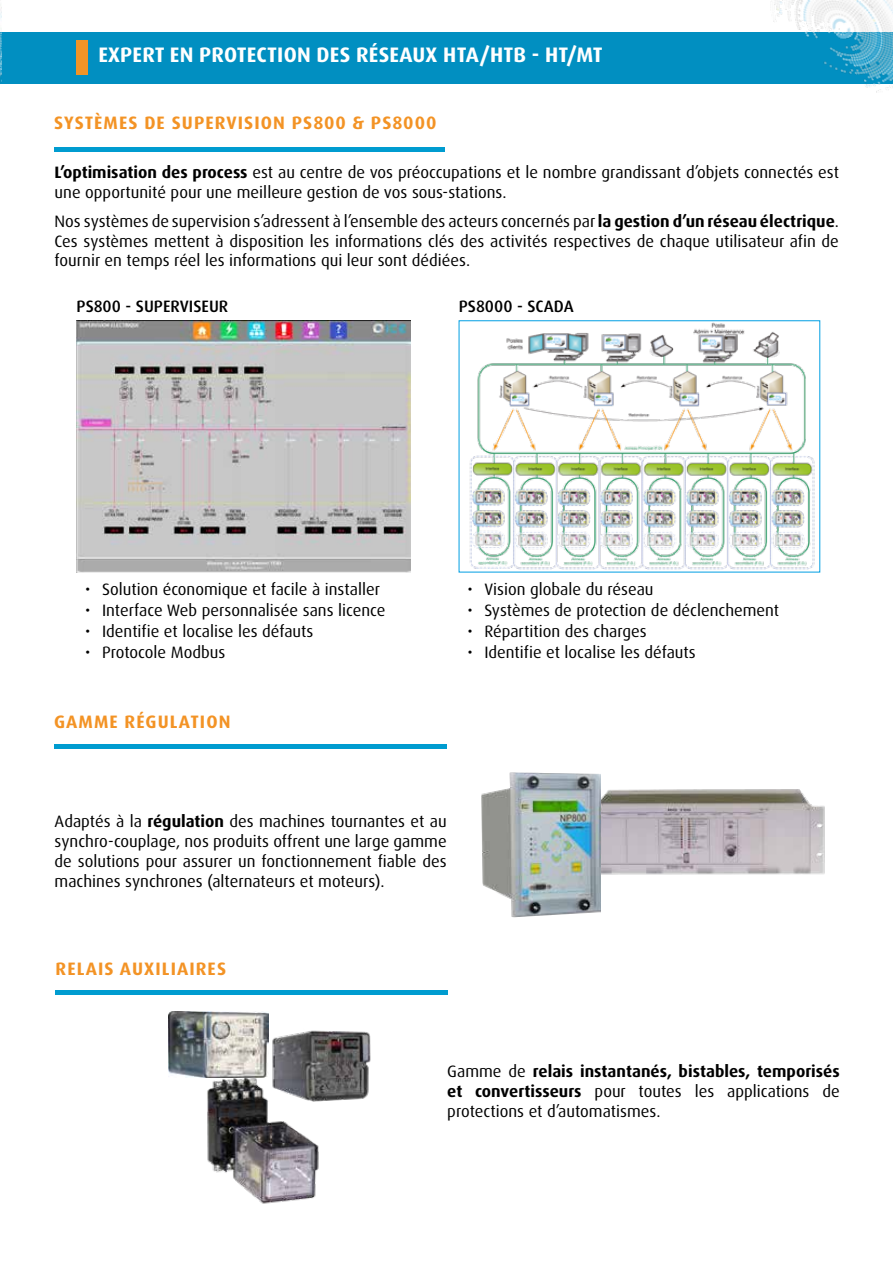
<style>
.page{position:relative;width:893px;height:1263px;background:#fff}
.page>*{position:absolute;margin:0;border:0;box-sizing:border-box;transform-origin:0 0}
.t1{font:700 21px "Dax OT";letter-spacing:.01em;color:#fff}
.t2{font:700 18px "Dax OT";letter-spacing:.06em;color:#f39325}
.t3{font:16.5px/19.8px "Dax OT";color:#000;text-align:justify}
.t4{font:500 16.5px "Dax OT";color:#000}
.s1{font-weight:700}
</style>
<div class="page">
<div style="left:1px;top:32px;width:758px;height:51px;background:#018fc1"></div>
<img style="left:77px;top:41px;width:10px;height:33px">
<img style="left:77px;top:321px;width:333px;height:251px">
<img style="left:759px;top:0;width:134px;height:92px">
<img style="left:0;top:9px;width:1px;height:75px">
<hr style="left:56px;top:991px;width:392px;height:4px;background:#009cd0">
<div style="left:54px;top:744px;width:392px;height:5px;background:#009cd0"></div>
<img style="left:469px;top:323px;width:346px;height:247px">
<img style="left:600px;top:785px;width:225px;height:94px">
<img style="left:481px;top:772px;width:119px;height:146px">
<hr style="left:54px;top:147px;width:391px;height:4px;background:#009cd0">
<img style="left:205px;top:1077px;width:114px;height:127px">
<img style="left:169px;top:1011px;width:100px;height:66px">
<img style="left:267px;top:1027px;width:104px;height:76px">
<p class="t1" style="left:98px;top:41px;width:506px">EXPERT EN PROTECTION DES RÉSEAUX HTA/HTB - HT/MT</p>
<p class="t2" style="left:54px;top:111px;width:384px">SYSTÈMES DE SUPERVISION PS800 &amp; PS8000</p>
<p class="t3" style="left:55px;top:163px;width:786px"><span class="s1">L’optimisation des process</span> est au centre de vos préoccupations et le nombre grandissant d’objets connectés est une opportunité pour une meilleure gestion de vos sous-stations.</p>
<p class="t3" style="left:55px;top:211px;width:786px">Nos systèmes de supervision s’adressent à l’ensemble des acteurs concernés par <span class="s1">la gestion d’un réseau électrique</span>.<br>Ces systèmes mettent à disposition les informations clés des activités respectives de chaque utilisateur afin de fournir en temps réel les informations qui leur sont dédiées.</p>
<p class="t4" style="left:77px;top:296px;width:153px">PS800 - SUPERVISEUR</p>
<p class="t4" style="left:459px;top:296px;width:116px">PS8000 - SCADA</p>
<p class="t3" style="left:85px;top:579px;width:296px">• Solution économique et facile à installer</p>
<p class="t3" style="left:85px;top:600px;width:302px">• Interface Web personnalisée sans licence</p>
<p class="t3" style="left:85px;top:621px;width:230px">• Identifie et localise les défauts</p>
<p class="t3" style="left:85px;top:642px;width:142px">• Protocole Modbus</p>
<p class="t2" style="left:54px;top:710px;width:178px">GAMME RÉGULATION</p>
<p class="t3" style="left:467px;top:579px;width:188px">• Vision globale du réseau</p>
<p class="t3" style="left:467px;top:600px;width:313px">• Systèmes de protection de déclenchement</p>
<p class="t3" style="left:467px;top:621px;width:181px">• Répartition des charges</p>
<p class="t3" style="left:467px;top:642px;width:230px">• Identifie et localise les défauts</p>
<p class="t3" style="left:55px;top:812px;width:394px">Adaptés à la <span class="s1">régulation</span> des machines tournantes et au synchro-couplage, nos produits offrent une large gamme de solutions pour assurer un fonctionnement fiable des machines synchrones (alternateurs et moteurs).</p>
<p class="t2" style="left:56px;top:957px;width:172px">RELAIS AUXILIAIRES</p>
<p class="t3" style="left:447px;top:1062px;width:394px">Gamme de <span class="s1">relais instantanés, bistables, temporisés et convertisseurs</span> pour toutes les applications de protections et d’automatismes.</p>
</div>
